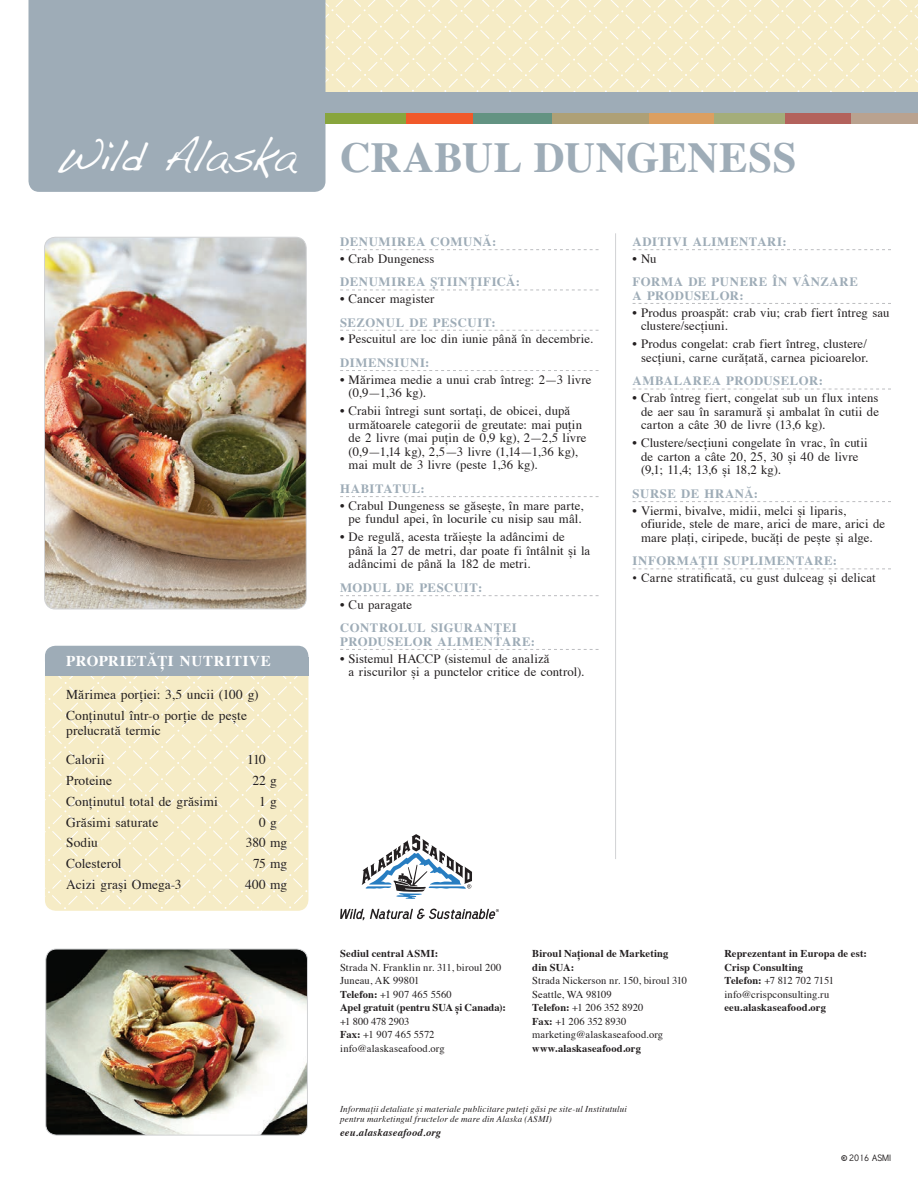
<style>
.page{position:relative;width:918px;height:1188px;background:#fff}
.page>*{position:absolute;margin:0;border:0;box-sizing:border-box;transform-origin:0 0}
.t1{font:700 42.75px "Times";letter-spacing:.015em;color:#9eacb7}
.t2{font:39px "Dakota";letter-spacing:-.06em;color:#fff}
.Subhead{font:700 15px "Times";letter-spacing:.045em;color:#fff}
.body{font:13.5px/15.3px "Times";letter-spacing:.01em;color:#231f20}
.t3{font:12.75px/13.5px "Times";letter-spacing:.01em;color:#231f20}
.Subhead_back{font:700 12.75px/13.5px "Times";letter-spacing:.045em;color:#9eacb7}
.t4{font:12.75px "Times New Roman";letter-spacing:.01em;color:#231f20}
.t5{font:10.5px/13.5px "Times";letter-spacing:.015em;color:#231f20}
.t6{font:700 10.5px/13.5px "Times";letter-spacing:.015em;color:#231f20}
.t7{font:italic 700 10.5px "Times";letter-spacing:.02em;color:#231f20}
.t8{font:italic 9px/10.5px "Times";letter-spacing:.025em;color:#231f20}
.t9{font:9px "Tuffy";color:#231f20}
.s1{font-weight:700}
.s2{font-weight:400}
.s3{font-size:13.5px}
</style>
<div class="page">
<svg style="left:326px;top:0;width:592px;height:92px;background:#f6ecc9"></svg>
<div style="left:312px;top:92px;width:606px;height:21px;background:#9eacb7"></div>
<div style="left:29px;top:0;width:297px;height:192px;background:#9eacb7"></div>
<div style="left:325px;top:113px;width:81px;height:11px;background:#88a53d"></div>
<div style="left:406px;top:113px;width:68px;height:11px;background:#f1592a"></div>
<div style="left:474px;top:113px;width:78px;height:11px;background:#639382"></div>
<div style="left:552px;top:113px;width:97px;height:11px;background:#aea076"></div>
<div style="left:649px;top:113px;width:66px;height:11px;background:#db9f61"></div>
<div style="left:714px;top:113px;width:71px;height:11px;background:#a4ad7a"></div>
<div style="left:785px;top:113px;width:66px;height:11px;background:#b3625c"></div>
<div style="left:851px;top:113px;width:67px;height:11px;background:#b9a28f"></div>
<img style="left:47px;top:949px;width:260px;height:185px">
<div style="left:45px;top:949px;width:263px;height:187px;border:1px solid #d1d2d4;border-radius:11px"></div>
<img style="left:46px;top:237px;width:259px;height:372px">
<div style="left:44px;top:237px;width:263px;height:372px;border:1px solid #d1d2d4;border-radius:11px"></div>
<svg style="left:45px;top:904px;width:263px;height:7px;background:#f6edc9"></svg>
<svg style="left:45px;top:675px;width:263px;height:229px;background:#f6edca"></svg>
<svg style="left:80px;top:675px;width:228px;height:186px;background:#f5ecc8"></svg>
<div style="left:45px;top:646px;width:263px;height:26px;background:#9eacb7;border-radius:10px"></div>
<div style="left:45px;top:657px;width:263px;height:18px;background:#9eacb7"></div>
<svg style="left:340px;top:249px;width:259px;height:1px"></svg>
<svg style="left:340px;top:290px;width:259px;height:1px"></svg>
<svg style="left:340px;top:330px;width:259px;height:1px"></svg>
<svg style="left:340px;top:370px;width:259px;height:1px"></svg>
<svg style="left:340px;top:496px;width:259px;height:1px"></svg>
<svg style="left:340px;top:595px;width:259px;height:1px"></svg>
<svg style="left:340px;top:649px;width:259px;height:1px"></svg>
<svg style="left:633px;top:249px;width:258px;height:1px"></svg>
<svg style="left:633px;top:303px;width:258px;height:1px"></svg>
<svg style="left:633px;top:389px;width:258px;height:1px"></svg>
<svg style="left:633px;top:501px;width:258px;height:1px"></svg>
<svg style="left:633px;top:569px;width:258px;height:1px"></svg>
<hr style="left:615px;top:233px;width:1px;height:626px;background:#d1d2d4">
<svg style="left:362px;top:834px;width:110px;height:65px"></svg>
<svg style="left:340px;top:909px;width:159px;height:11px"></svg>
<p class="t2" style="left:55px;top:132px;width:243px">Wild Alaska</p>
<p class="t1" style="left:340px;top:117px;width:458px">CRABUL DUNGENESS</p>
<p class="Subhead" style="left:66px;top:646px;width:206px">PROPRIETĂȚI NUTRITIVE</p>
<p class="body" style="left:66px;top:686px;width:194px">Mărimea porției: 3,5 uncii (100 g)</p>
<p class="body" style="left:66px;top:707px;width:182px">Conținutul într-o porție de pește prelucrată termic</p>
<p class="body" style="left:66px;top:751px;width:40px">Calorii</p>
<p class="body" style="left:247px;top:751px;width:20px">110</p>
<p class="body" style="left:66px;top:772px;width:47px">Proteine</p>
<p class="body" style="left:253px;top:772px;width:26px">22 g</p>
<p class="body" style="left:66px;top:793px;width:153px">Conținutul total de grăsimi</p>
<p class="body" style="left:259px;top:793px;width:19px">1 g</p>
<p class="body" style="left:66px;top:813px;width:94px">Grăsimi saturate</p>
<p class="body" style="left:259px;top:813px;width:19px">0 g</p>
<p class="body" style="left:66px;top:834px;width:33px">Sodiu</p>
<p class="body" style="left:246px;top:834px;width:43px">380 mg</p>
<p class="body" style="left:66px;top:855px;width:57px">Colesterol</p>
<p class="body" style="left:253px;top:855px;width:36px">75 mg</p>
<p class="body" style="left:66px;top:876px;width:117px">Acizi grași Omega-3</p>
<p class="body" style="left:245px;top:876px;width:44px">400 mg</p>
<p class="Subhead_back" style="left:340px;top:234px;width:158px">DENUMIREA COMUNĂ:</p>
<p class="t3" style="left:340px;top:251px;width:96px">• Crab Dungeness</p>
<p class="Subhead_back" style="left:340px;top:274px;width:181px">DENUMIREA ȘTIINȚIFICĂ:</p>
<p class="t3" style="left:340px;top:291px;width:96px">• Cancer magister</p>
<p class="Subhead_back" style="left:340px;top:314px;width:157px">SEZONUL DE PESCUIT:</p>
<p class="t3" style="left:340px;top:331px;width:254px">• Pescuitul are loc din iunie până în decembrie.</p>
<p class="Subhead_back" style="left:340px;top:355px;width:91px">DIMENSIUNI:</p>
<p class="t3" style="left:349px;top:371px;width:244px;text-indent:-9px">• Mărimea medie a unui crab întreg: 2—3 livre (0,9—1,36 kg).</p>
<p class="t3" style="left:349px;top:403px;width:239px;text-indent:-9px">• Crabii întregi sunt sortați, de obicei, după următoarele categorii de greutate: mai puțin de 2 livre (mai puțin de 0,9 kg), 2—2,5 livre (0,9—1,14 kg), 2,5—3 livre (1,14—1,36 kg), mai mult de 3 livre (peste 1,36 kg).</p>
<p class="Subhead_back" style="left:340px;top:481px;width:86px">HABITATUL:</p>
<p class="t3" style="left:340px;top:498px;width:245px;text-align:center">• Crabul Dungeness se găsește, în mare parte, pe fundul apei, în locurile cu nisip sau mâl.</p>
<p class="t3" style="left:349px;top:529px;width:243px;text-indent:-9px">• De regulă, acesta trăiește la adâncimi de până la 27 de metri, dar poate fi întâlnit și la adâncimi de până la 182 de metri.</p>
<p class="Subhead_back" style="left:340px;top:580px;width:144px">MODUL DE PESCUIT:</p>
<p class="t3" style="left:340px;top:597px;width:74px">• Cu paragate</p>
<p class="Subhead_back" style="left:340px;top:620px;width:197px">CONTROLUL SIGURANȚEI<br>PRODUSELOR ALIMENTARE:</p>
<p class="t3" style="left:349px;top:650px;width:237px;text-indent:-9px">• Sistemul HACCP (sistemul de analiză<br>a riscurilor și a punctelor critice de control).</p>
<p class="Subhead_back" style="left:633px;top:234px;width:156px">ADITIVI ALIMENTARI:</p>
<p class="t3" style="left:633px;top:251px;width:25px">• Nu</p>
<p class="Subhead_back" style="left:633px;top:274px;width:227px">FORMA DE PUNERE ÎN VÂNZARE<br>A PRODUSELOR:</p>
<p class="t3" style="left:641px;top:304px;width:250px;text-indent:-9px">• Produs proaspăt: crab viu; crab fiert întreg sau clustere/secțiuni.</p>
<p class="t3" style="left:633px;top:336px;width:237px;text-align:right">• Produs congelat: crab fiert întreg, clustere/ secțiuni, carne curățată, carnea picioarelor.</p>
<p class="Subhead_back" style="left:633px;top:373px;width:192px">AMBALAREA PRODUSELOR:</p>
<p class="t3" style="left:641px;top:390px;width:239px;text-align:justify;text-indent:-9px">• Crab întreg fiert, congelat sub un flux intens de aer sau în saramură și ambalat în cutii de carton a câte 30 de livre (13,6 kg).</p>
<p class="t3" style="left:641px;top:435px;width:228px;text-indent:-9px">• Clustere/secțiuni congelate în vrac, în cutii de carton a câte 20, 25, 30 și 40 de livre (9,1; 11,4; 13,6 și 18,2 kg).</p>
<p class="Subhead_back" style="left:633px;top:486px;width:127px">SURSE DE HRANĂ:</p>
<p class="t3" style="left:641px;top:503px;width:246px;text-indent:-9px">• Viermi, bivalve, midii, melci și liparis, ofiuride, stele de mare, arici de mare, arici de mare plați, ciripede, bucăți de pește și alge.</p>
<p class="Subhead_back" style="left:633px;top:553px;width:206px">INFORMAȚII SUPLIMENTARE:</p>
<p class="t4" style="left:633px;top:569px;width:245px">• Carne stratificată, cu gust dulceag și delicat</p>
<p class="t5" style="left:340px;top:946px;width:167px"><span class="s1">Sediul central ASMI:<br></span>Strada N. Franklin nr. 311, biroul 200<br>Juneau, AK 99801<br><span class="s1">Telefon:</span> +1 907 465 5560<br><span class="s1">Apel gratuit (pentru SUA și Canada): </span>+1 800 478 2903<br><span class="s1">Fax:</span> +1 907 465 5572 info@alaskaseafood.org</p>
<p class="t5" style="left:532px;top:946px;width:156px"><span class="s1">Biroul Național de Marketing<br>din SUA:<br></span>Strada Nickerson nr. 150, biroul 310<br>Seattle, WA 98109<br><span class="s1">Telefon:</span> +1 206 352 8920<br><span class="s1">Fax:</span> +1 206 352 8930 marketing@alaskaseafood.org <span class="s1">www.alaskaseafood.org</span></p>
<p class="t6" style="left:724px;top:946px;width:144px">Reprezentant in Europa de est:<br>Crisp Consulting<br>Telefon: <span class="s2">+7 812 702 7151 info@crispconsulting.ru </span>eeu.alaskaseafood.org</p>
<p class="t8" style="left:340px;top:1103px;width:288px">Informații detaliate și materiale publicitare puteți găsi pe site-ul Institutului pentru marketingul fructelor de mare din Alaska (ASMI)</p>
<p class="t7" style="left:340px;top:1122px;width:103px">eeu.alaskaseafood.org</p>
<p class="t9" style="left:841px;top:1152px;width:51px"><span class="s3">©</span> 2016 ASMI</p>
</div>
